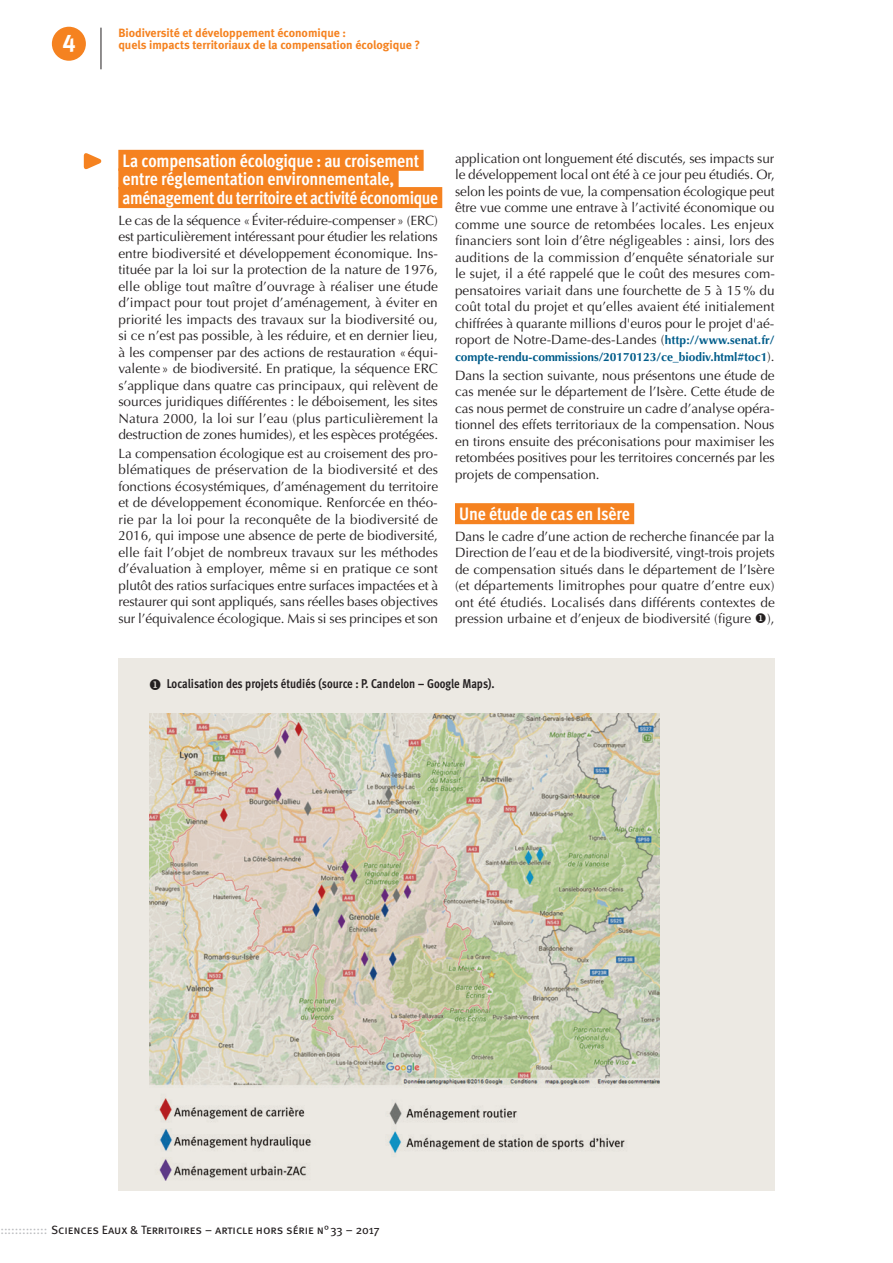
<style>
.page{position:relative;width:893px;height:1263px;background:#fff}
.page>*{position:absolute;margin:0;border:0;box-sizing:border-box;transform-origin:0 0}
.t1{font:24px "Meta Bold Caps Expert";color:#fff}
.t2{font:700 18px/18.6px "Meta Cond OT";letter-spacing:-.015em;color:#fff}
.t3{font:13.5px/16.5px "Optima";letter-spacing:-.005em;color:#231f20;text-align:justify}
.t4{font:700 12.75px "Meta Cond OT";color:#231f20}
.t5{font:700 12px/12px "Meta";color:#f58220}
.t6{font:12px "Meta Book Caps";color:#231f20}
.t7{font:700 12px "Optima";letter-spacing:-.005em;color:#005c8a}
.s1{font-weight:700;font-size:12px;color:#005c8a}
.s2{font-weight:400;font-size:13.5px;color:#231f20}
.s3{color:#bcbdc0}
</style>
<div class="page">
<div style="left:118px;top:150px;width:306px;height:21px;background:#f58220"></div>
<div style="left:118px;top:168px;width:281px;height:21px;background:#f58220"></div>
<div style="left:118px;top:187px;width:324px;height:21px;background:#f58220"></div>
<svg style="left:83px;top:153px;width:19px;height:17px"></svg>
<div style="left:455px;top:503px;width:179px;height:21px;background:#f58220"></div>
<div style="left:118px;top:658px;width:657px;height:533px;background:#ece9e3"></div>
<img style="left:149px;top:713px;width:511px;height:467px">
<div style="left:52px;top:27px;width:34px;height:34px;background:#f58220;border-radius:50%"></div>
<hr style="left:101px;top:28px;width:1px;height:41px;background:#231f20">
<svg style="left:372px;top:1059px;width:9px;height:9px"></svg>
<h1 class="t1" style="left:62px;top:28px;width:15px">4</h1>
<p class="t5" style="left:118px;top:26px;width:303px">Biodiversité et développement économique :<br>quels impacts territoriaux de la compensation écologique ?</p>
<h2 class="t2" style="left:123px;top:152px;width:317px">La compensation écologique : au croisement entre réglementation environnementale, aménagement du territoire et activité économique</h2>
<p class="t3" style="left:118px;top:212px;width:321px">Le cas de la séquence «Éviter-réduire-compenser» (ERC) est particulièrement intéressant pour étudier les relations entre biodiversité et développement économique. Ins&shy;tituée par la loi sur la protection de la nature de 1976, elle oblige tout maître d’ouvrage à réaliser une étude d’impact pour tout projet d’aménagement, à éviter en priorité les impacts des travaux sur la biodiversité ou, si ce n’est pas possible, à les réduire, et en dernier lieu, à les compenser par des actions de restauration «équi&shy;valente» de biodiversité. En pratique, la séquence ERC s’applique dans quatre cas principaux, qui relèvent de sources juridiques différentes : le déboisement, les sites Natura 2000, la loi sur l’eau (plus particulièrement la destruction de zones humides), et les espèces protégées.</p>
<p class="t3" style="left:118px;top:445px;width:321px">La compensation écologique est au croisement des pro&shy;blématiques de préservation de la biodiversité et des fonctions écosystémiques, d’aménagement du territoire et de développement économique. Renforcée en théo&shy;rie par la loi pour la reconquête de la biodiversité de 2016, qui impose une absence de perte de biodiversité, elle fait l’objet de nombreux travaux sur les méthodes d’évaluation à employer, même si en pratique ce sont plutôt des ratios surfaciques entre surfaces impactées et à restaurer qui sont appliqués, sans réelles bases objectives sur l’équivalence écologique. Mais si ses principes et son</p>
<p class="t3" style="left:455px;top:150px;width:321px">application ont longuement été discutés, ses impacts sur le développement local ont été à ce jour peu étudiés. Or, selon les points de vue, la compensation écologique peut être vue comme une entrave à l’activité économique ou comme une source de retombées locales. Les enjeux financiers sont loin d’être négligeables : ainsi, lors des auditions de la commission d’enquête sénatoriale sur le sujet, il a été rappelé que le coût des mesures com&shy;pensatoires variait dans une fourchette de 5 à 15% du coût total du projet et qu’elles avaient été initialement chiffrées à quarante millions d'euros pour le projet d'aé&shy;roport de Notre-Dame-des-Landes (<span class="s1">http://www.senat.fr/</span></p>
<p class="t7" style="left:455px;top:350px;width:321px">compte-rendu-commissions/20170123/ce_biodiv.html#toc1<span class="s2">).</span></p>
<p class="t3" style="left:455px;top:367px;width:321px">Dans la section suivante, nous présentons une étude de cas menée sur le département de l’Isère. Cette étude de cas nous permet de construire un cadre d’analyse opéra&shy;tionnel des effets territoriaux de la compensation. Nous en tirons ensuite des préconisations pour maximiser les retombées positives pour les territoires concernés par les projets de compensation.</p>
<h2 class="t2" style="left:459px;top:505px;width:172px">Une étude de cas en Isère</h2>
<p class="t3" style="left:455px;top:528px;width:321px">Dans le cadre d’une action de recherche financée par la Direction de l’eau et de la biodiversité, vingt-trois projets de compensation situés dans le département de l’Isère (et départements limitrophes pour quatre d’entre eux) ont été étudiés. Localisés dans différents contextes de pression urbaine et d’enjeux de biodiversité (figure ◆),</p>
<p class="t4" style="left:149px;top:675px;width:347px">◆ Localisation des projets étudiés (source : P. Candelon – Google Maps).</p>
<p class="t6" style="left:0;top:1223px;width:380px"><span class="s3">:::::::::::::</span> Sciences Eaux &amp; Territoires – article hors série n°33 – 2017</p>
</div>
